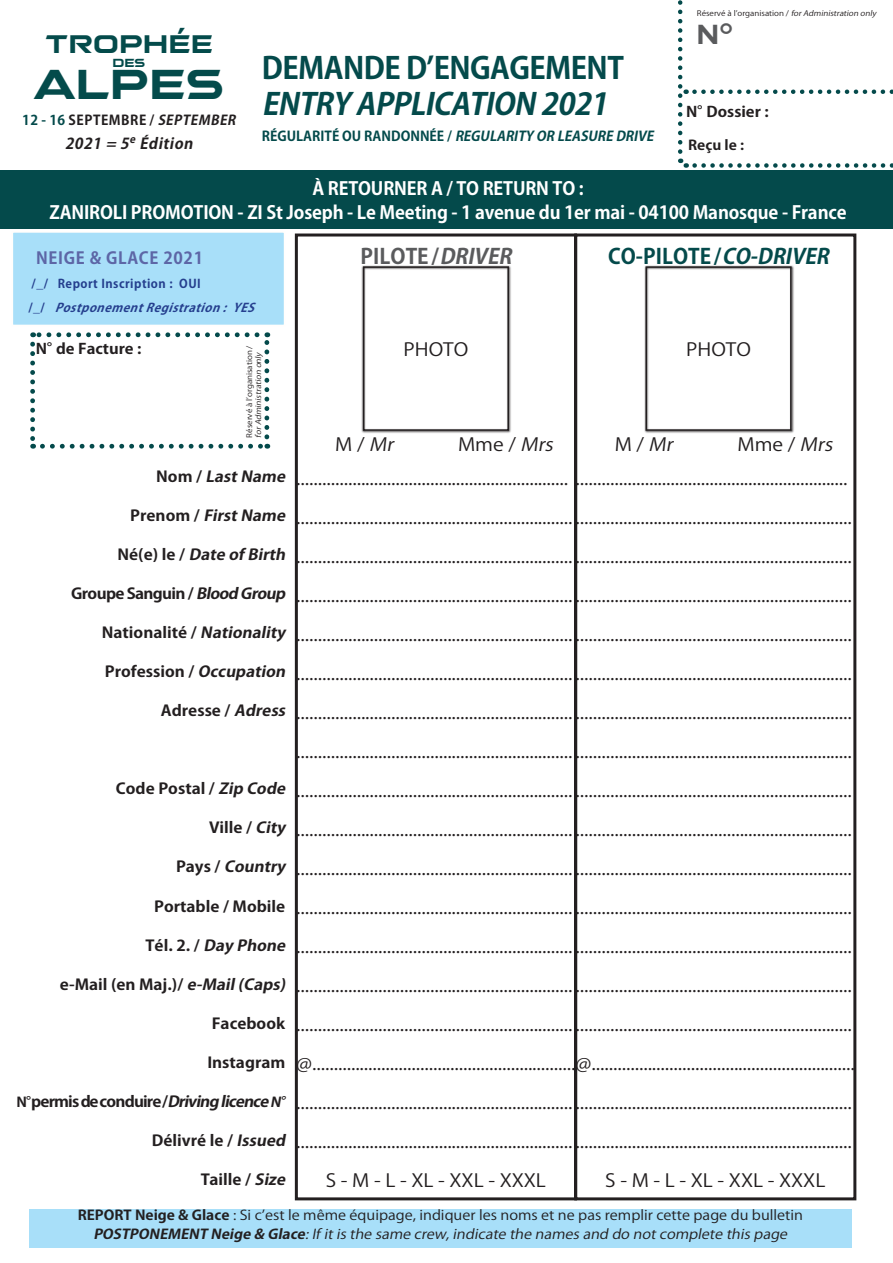
<style>
.page{position:relative;width:893px;height:1263px;background:#fff}
.page>*{position:absolute;margin:0;border:0;box-sizing:border-box;transform-origin:0 0}
.t1{font:700 47.25px "Qaranta";color:#044b4b;scale:.95 1}
.t2{font:700 31.2px "Qaranta";color:#5a5b5d;scale:.77 1}
.t3{font:italic 700 30px "Koz Go Pr 6 N";color:#044a4b}
.t4{font:700 30px "Koz Go Pr 6 N";letter-spacing:-.02em;color:#044a4b}
.t5{font:700 28.8px "Qaranta";color:#044b4b;scale:.95 1}
.t6{font:700 21px "Koz Go Pr 6 N";color:#044a4b}
.t7{font:700 21px "Koz Go Pr 6 N";color:#5a5b5d}
.t8{font:18px/39px "Koz Go Pr 6 N";color:#231f20;text-align:justify;scale:1.1 1}
.t9{font:700 18px "Koz Go Pr 6 N";letter-spacing:-.01em;color:#fff}
.t10{font:700 16.5px "Koz Go Pr 6 N";letter-spacing:.04em;color:#5d66a6}
.t11{font:700 15px "Koz Go Pr 6 N";color:#231f20;scale:1.1 1}
.t12{font:italic 700 15px "Koz Go Pr 6 N";color:#231f20;scale:1.1 1}
.t13{font:700 15px "Koz Go Pr 6 N";letter-spacing:-.05em;color:#231f20;scale:1.1 1}
.t14{font:700 15px "Koz Go Pr 6 N";letter-spacing:-.04em;color:#231f20;scale:1.1 1}
.t15{font:italic 700 15px "Koz Go Pr 6 N";color:#231f20}
.t16{font:700 14.55px "Koz Go Pr 6 N";color:#231f20;scale:1.1 1}
.t17{font:13.5px "Koz Go Pr 6 N";color:#231f20;scale:1.1 1}
.t18{font:italic 13.5px "Koz Go Pr 6 N";color:#231f20;scale:1.1 1}
.t19{font:italic 700 13.5px "Koz Go Pr 6 N";color:#044a4b}
.t20{font:700 13.5px "Koz Go Pr 6 N";letter-spacing:.04em;color:#231f20}
.t21{font:700 13.5px "Koz Go Pr 6 N";letter-spacing:.04em;color:#231f20;scale:1.1 1}
.t22{font:700 13.2px "Qaranta";color:#044b4b;scale:.95 1}
.t23{font:italic 700 12px "Koz Go Pr 6 N";color:#253f8e}
.t24{font:700 12px "Koz Go Pr 6 N";letter-spacing:.04em;color:#253f8e}
.t25{font:7.5px "Koz Go Pr 6 N";color:#231f20;scale:1.1 1}
.t26{font:italic 7.5px "Koz Go Pr 6 N";color:#231f20;scale:1.1 1}
.s1{color:#044a4b}
.s2{font-style:italic}
.s3{font-style:normal}
.s4{font-size:13.5px}
.s5{font-style:italic;font-size:13.5px}
.s6{font-weight:700}
</style>
<div class="page">
<svg style="left:30px;top:344px;width:5px;height:105px"></svg>
<svg style="left:42px;top:444px;width:226px;height:5px"></svg>
<svg style="left:264px;top:332px;width:5px;height:105px"></svg>
<svg style="left:33px;top:332px;width:224px;height:5px"></svg>
<div style="left:295px;top:233px;width:282px;height:967px;border:3px solid #231f20"></div>
<div style="left:574px;top:233px;width:282px;height:967px;border:3px solid #231f20"></div>
<div style="left:0;top:170px;width:893px;height:59px;background:#044a4b"></div>
<div style="left:363px;top:266px;width:146px;height:165px;border:2px solid #231f20"></div>
<div style="left:645px;top:266px;width:147px;height:165px;border:2px solid #231f20"></div>
<svg style="left:695px;top:163px;width:198px;height:5px"></svg>
<svg style="left:680px;top:159px;width:7px;height:9px"></svg>
<svg style="left:678px;top:0;width:9px;height:152px"></svg>
<svg style="left:694px;top:89px;width:199px;height:5px"></svg>
<div style="left:12px;top:232px;width:273px;height:93px;background:#a8dff9"></div>
<div style="left:12px;top:231px;width:273px;height:95px;border:2px solid #fffefc"></div>
<div style="left:29px;top:1209px;width:823px;height:38px;background:#a8dff9"></div>
<p class="t5" style="left:45px;top:26px;width:179px">TROPHÉE</p>
<p class="t22" style="left:112px;top:54px;width:36px">DES</p>
<p class="t1" style="left:34px;top:55px;width:202px">ALPES</p>
<p class="t20" style="left:22px;top:112px;width:219px"><span class="s1">12 - 16</span> SEPTEMBRE / <span class="s2">SEPTEMBER</span></p>
<p class="t15" style="left:65px;top:135px;width:134px">2021 = 5<sup>e</sup> Édition</p>
<p class="t4" style="left:262px;top:51px;width:364px">DEMANDE D’ENGAGEMENT</p>
<p class="t3" style="left:262px;top:87px;width:357px">ENTRYAPPLICATION 2021</p>
<p class="t19" style="left:262px;top:129px;width:398px"><span class="s3">R É G U L A R I T É O U RA N D O N N É E /</span> REGULARITYOR LEASUREDRIVE</p>
<p class="t25" style="left:697px;top:9px;width:167px">Réservé à l’organisation / <span class="s2">forAdministrationonly</span></p>
<p class="t2" style="left:697px;top:15px;width:49px">N<sup>°</sup></p>
<p class="t16" style="left:686px;top:103px;width:76px">N°Dossier :</p>
<p class="t21" style="left:688px;top:137px;width:52px">Reçu le :</p>
<p class="t9" style="left:312px;top:178px;width:273px">À RETOURNER A / TO RETURN TO :</p>
<p class="t9" style="left:50px;top:202px;width:798px">ZANIROLI PROMOTION - ZI St Joseph - Le Meeting - 1 avenue du 1er mai - 04100 Manosque - France</p>
<p class="t10" style="left:36px;top:249px;width:168px">NEIGE &amp; GLACE 2021</p>
<p class="t24" style="left:32px;top:277px;width:171px">/_/ Report Inscription : OUI</p>
<p class="t23" style="left:29px;top:301px;width:235px"><span class="s3">/ _ /</span> PostponementRegistration:YES</p>
<p class="t7" style="left:360px;top:244px;width:159px">P I L O T E / <span class="s2">DRIVER</span></p>
<p class="t6" style="left:608px;top:244px;width:229px">CO- P I LOT E / <span class="s2">CO-DRIVER</span></p>
<p class="t16" style="left:36px;top:340px;width:98px">N°de Facture :</p>
<p class="t25" style="left:245px;top:438px;width:85px;rotate:-90deg">Réservé à l’organisation /</p>
<p class="t26" style="left:254px;top:438px;width:81px;rotate:-90deg">for Administration only</p>
<p class="t12" style="left:156px;top:468px;width:123px"><span class="s3">N o m /</span> LastName</p>
<p class="t12" style="left:130px;top:507px;width:147px"><span class="s3">P r e n o m /</span> FirstName</p>
<p class="t12" style="left:117px;top:546px;width:158px"><span class="s3">N é ( e ) l e /</span> Date ofBirth</p>
<p class="t14" style="left:71px;top:585px;width:201px">Groupe Sanguin / <span class="s2">BloodGroup</span></p>
<p class="t11" style="left:102px;top:624px;width:173px">Nationalité / <span class="s2">Nationality</span></p>
<p class="t11" style="left:105px;top:663px;width:170px">Profession / <span class="s2">Occupation</span></p>
<p class="t11" style="left:161px;top:702px;width:119px">Adresse / <span class="s2">Adress</span></p>
<p class="t11" style="left:116px;top:780px;width:160px">Code Postal / <span class="s2">Zip Code</span></p>
<p class="t11" style="left:209px;top:819px;width:75px">Ville / <span class="s2">City</span></p>
<p class="t12" style="left:176px;top:858px;width:105px"><span class="s3">P a ys /</span> Country</p>
<p class="t11" style="left:154px;top:897px;width:121px">Portable / Mobile</p>
<p class="t12" style="left:146px;top:936px;width:133px"><span class="s3">T é l . 2 . /</span> DayPhone</p>
<p class="t11" style="left:60px;top:975px;width:211px">e-Mail (en Maj.)/ <span class="s2">e-Mail(Caps)</span></p>
<p class="t11" style="left:212px;top:1014px;width:68px">Facebook</p>
<p class="t11" style="left:207px;top:1053px;width:72px">Instagram</p>
<p class="t13" style="left:17px;top:1092px;width:258px"><span class="s4">N°</span>permis de conduire /<span class="s2">Drivinglicence</span><span class="s5">N°</span></p>
<p class="t11" style="left:152px;top:1131px;width:127px">Délivré le / <span class="s2">Issued</span></p>
<p class="t11" style="left:201px;top:1170px;width:83px">Taille / <span class="s2">Size</span></p>
<p class="t8" style="left:404px;top:330px;width:60px">PHOTO</p>
<p class="t8" style="left:686px;top:330px;width:60px">PHOTO</p>
<p class="t8" style="left:335px;top:425px;width:59px">M/<span class="s2">Mr</span></p>
<p class="t8" style="left:458px;top:425px;width:93px">Mme / <span class="s2">Mrs</span></p>
<p class="t8" style="left:615px;top:425px;width:59px">M/<span class="s2">Mr</span></p>
<p class="t8" style="left:737px;top:425px;width:93px">Mme / <span class="s2">Mrs</span></p>
<p class="t8" style="left:296px;top:459px;width:503px">............................................................... ...............................................................</p>
<p class="t8" style="left:296px;top:498px;width:507px">................................................................ ................................................................</p>
<p class="t8" style="left:296px;top:537px;width:507px">................................................................ ................................................................ ................................................................ ................................................................ ................................................................ ................................................................ ................................................................ ................................................................ ................................................................ ................................................................</p>
<p class="t8" style="left:296px;top:732px;width:507px">................................................................ ................................................................</p>
<p class="t8" style="left:296px;top:771px;width:507px">................................................................ ................................................................</p>
<p class="t8" style="left:296px;top:810px;width:507px">................................................................ ................................................................ ................................................................ ................................................................</p>
<p class="t8" style="left:296px;top:888px;width:507px">................................................................ ................................................................ ................................................................ ................................................................ ................................................................ ................................................................</p>
<p class="t8" style="left:296px;top:1005px;width:507px">................................................................ ................................................................</p>
<p class="t8" style="left:296px;top:1044px;width:509px;text-align:left">@.............................................................@............................................................. ................................................................ ................................................................ ................................................................ ................................................................</p>
<p class="t8" style="left:326px;top:1161px;width:202px">S-M-L-XL-XXL-XXXL</p>
<p class="t8" style="left:605px;top:1161px;width:202px">S-M-L-XL-XXL-XXXL</p>
<p class="t17" style="left:78px;top:1207px;width:661px"><span class="s6">REPORT Neige &amp; Glace</span> : Si c’est le même équipage, indiquer les noms et ne pas remplir cette page du bulletin</p>
<p class="t18" style="left:93px;top:1227px;width:636px"><span class="s6">POSTPONEMENT Neige &amp; Glace</span>: If it is the same crew, indicate the names and do not complete this page</p>
</div>
